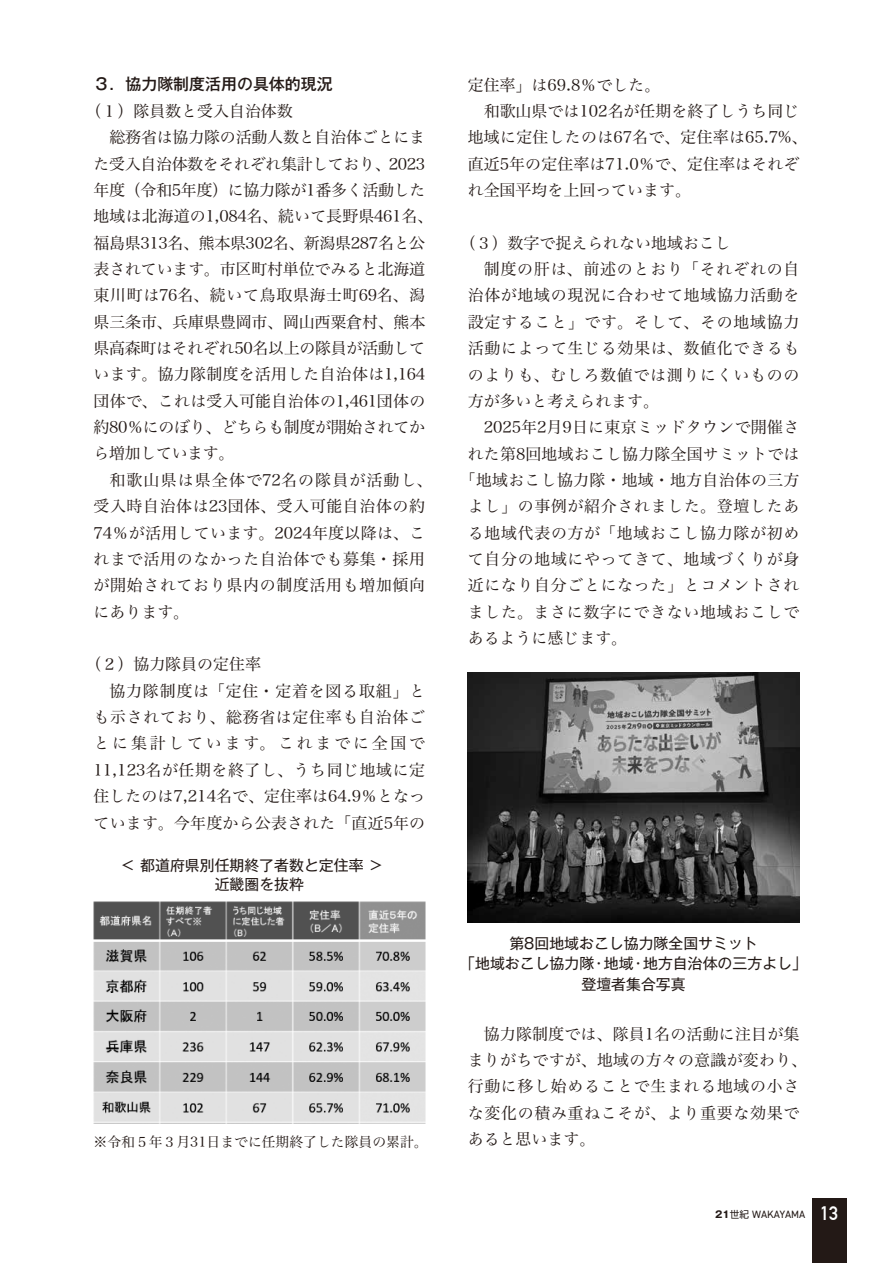
<style>
.page{position:relative;width:893px;height:1263px;background:#fff}
.page>*{position:absolute;margin:0;border:0;box-sizing:border-box;transform-origin:0 0}
.t1{font:15.9px/26.4px "Hira Min Pro W3";letter-spacing:.015em;color:#231916}
.t2{font:15.9px "Hira Min Pro W3";letter-spacing:.045em;color:#231916}
.t3{font:15.9px "Hira Min Pro W3";letter-spacing:-.02em;color:#231916}
.t4{font:15.9px "Hira Min Pro W3";letter-spacing:.04em;color:#231916}
.t5{font:15.9px "Hira Min Pro W3";letter-spacing:-.01em;color:#231916}
.t6{font:15.9px "Hira Min Pro W3";letter-spacing:.05em;color:#231916}
.t7{font:15.9px "Hira Min Pro W3";letter-spacing:.035em;color:#231916}
.t8{font:15.9px "Hira Min Pro W3";letter-spacing:-.015em;color:#231916}
.t9{font:15.9px "Hira Min Pro W3";letter-spacing:.07em;color:#231916}
.t10{font:15.9px "Hira Min Pro W3";letter-spacing:.175em;color:#231916}
.t11{font:500 15.9px "Gothic MB101 Pro";color:#231916}
.t12{font:14.85px/20.2px "Gothic MB101 Pro";color:#231916;text-align:center}
.t13{font:13.8px "Hira Min Pro W3";color:#231916}
.t14{font:10.65px "DIN2014";color:#231916}
.s1{font-family:"Gothic MB101 Pro";font-weight:700;font-size:9.6px}
.s2{font-family:"UD Shin Go NT Pro";font-size:9.6px}
.s3{font-family:"DIN Alternate";font-weight:700;font-size:19.2px;color:#fff}
</style>
<div class="page">
<div style="left:812px;top:1198px;width:34px;height:65px;background:#231916"></div>
<img style="left:94px;top:901px;width:331px;height:222px">
<img style="left:468px;top:673px;width:331px;height:250px">
<p class="t11" style="left:94px;top:71px;width:241px">３．協力隊制度活用の具体的現況</p>
<p class="t1" style="left:86px;top:96px;width:209px">（１）隊員数と受入自治体数</p>
<p class="t5" style="left:109px;top:124px;width:317px">総務省は協力隊の活動人数と自治体ごとにま</p>
<p class="t3" style="left:94px;top:150px;width:333px">た受入自治体数をそれぞれ集計しており、2023</p>
<p class="t8" style="left:94px;top:176px;width:333px">年度（令和5年度）に協力隊が1番多く活動した</p>
<p class="t1" style="left:94px;top:202px;width:341px">地域は北海道の1,084名、続いて長野県461名、</p>
<p class="t3" style="left:94px;top:229px;width:333px">福島県313名、熊本県302名、新潟県287名と公</p>
<p class="t5" style="left:94px;top:255px;width:333px">表されています。市区町村単位でみると北海道</p>
<p class="t2" style="left:94px;top:282px;width:333px">東川町は76名、続いて鳥取県海士町69名、潟</p>
<p class="t5" style="left:94px;top:308px;width:333px">県三条市、兵庫県豊岡市、岡山西粟倉村、熊本</p>
<p class="t3" style="left:94px;top:334px;width:333px">県高森町はそれぞれ50名以上の隊員が活動して</p>
<p class="t1" style="left:94px;top:360px;width:333px">います。協力隊制度を活用した自治体は1,164</p>
<p class="t1" style="left:94px;top:386px;width:333px">団体で、これは受入可能自治体の1,461団体の</p>
<p class="t3" style="left:94px;top:414px;width:333px">約80％にのぼり、どちらも制度が開始されてか</p>
<p class="t3" style="left:94px;top:440px;width:142px">ら増加しています。</p>
<p class="t9" style="left:109px;top:466px;width:325px">和歌山県は県全体で72名の隊員が活動し、</p>
<p class="t4" style="left:94px;top:493px;width:333px">受入時自治体は23団体、受入可能自治体の約</p>
<p class="t1" style="left:94px;top:518px;width:333px">74％が活用しています。2024年度以降は、こ</p>
<p class="t2" style="left:94px;top:545px;width:333px">れまで活用のなかった自治体でも募集・採用</p>
<p class="t4" style="left:94px;top:572px;width:333px">が開始されており県内の制度活用も増加傾向</p>
<p class="t1" style="left:94px;top:597px;width:97px">にあります。</p>
<p class="t1" style="left:86px;top:650px;width:177px">（２）協力隊員の定住率</p>
<p class="t6" style="left:109px;top:677px;width:317px">協力隊制度は「定住・定着を図る取組」と</p>
<p class="t2" style="left:94px;top:703px;width:333px">も示されており、総務省は定住率も自治体ご</p>
<p class="t10" style="left:94px;top:730px;width:333px">とに集計しています。これまでに全国で</p>
<p class="t7" style="left:94px;top:756px;width:333px">11,123名が任期を終了し、うち同じ地域に定</p>
<p class="t1" style="left:94px;top:781px;width:333px">住したのは7,214名で、定住率は64.9％となっ</p>
<p class="t1" style="left:94px;top:808px;width:333px">ています。今年度から公表された「直近5年の</p>
<p class="t12" style="left:120px;top:854px;width:279px;line-height:19.2px">＜ 都道府県別任期終了者数と定住率 ＞　近畿圏を抜粋</p>
<p class="t13" style="left:94px;top:1129px;width:336px">※令和５年３⽉31⽇ までに任期終了した隊員の累計。</p>
<p class="t1" style="left:468px;top:70px;width:194px">定住率」は69.8％でした。</p>
<p class="t1" style="left:484px;top:96px;width:317px">和歌山県では102名が任期を終了しうち同じ</p>
<p class="t1" style="left:468px;top:123px;width:341px">地域に定住したのは67名で、定住率は65.7%、</p>
<p class="t1" style="left:468px;top:149px;width:333px">直近5年の定住率は71.0％で、定住率はそれぞ</p>
<p class="t1" style="left:468px;top:175px;width:225px">れ全国平均を上回っています。</p>
<p class="t1" style="left:460px;top:228px;width:273px">（３）数字で捉えられない地域おこし</p>
<p class="t6" style="left:484px;top:256px;width:317px">制度の肝は、前述のとおり「それぞれの自</p>
<p class="t4" style="left:468px;top:282px;width:333px">治体が地域の現況に合わせて地域協力活動を</p>
<p class="t2" style="left:468px;top:308px;width:333px">設定すること」です。そして、その地域協力</p>
<p class="t2" style="left:468px;top:335px;width:333px">活動によって生じる効果は、数値化できるも</p>
<p class="t2" style="left:468px;top:361px;width:333px">のよりも、むしろ数値では測りにくいものの</p>
<p class="t1" style="left:468px;top:386px;width:193px">方が多いと考えられます。</p>
<p class="t1" style="left:484px;top:413px;width:317px">2025年2月9日に東京ミッドタウンで開催さ</p>
<p class="t1" style="left:468px;top:439px;width:333px">れた第8回地域おこし協力隊全国サミットでは</p>
<p class="t1" style="left:460px;top:465px;width:341px">「地域おこし協力隊・地域・地方自治体の三方</p>
<p class="t2" style="left:468px;top:493px;width:333px">よし」の事例が紹介されました。登壇したあ</p>
<p class="t2" style="left:468px;top:519px;width:333px">る地域代表の方が「地域おこし協力隊が初め</p>
<p class="t2" style="left:468px;top:545px;width:333px">て自分の地域にやってきて、地域づくりが身</p>
<p class="t4" style="left:468px;top:572px;width:333px">近になり自分ごとになった」とコメントされ</p>
<p class="t2" style="left:468px;top:598px;width:333px">ました。まさに数字にできない地域おこしで</p>
<p class="t1" style="left:468px;top:623px;width:161px">あるように感じます。</p>
<p class="t12" style="left:460px;top:931px;width:348px">第8回地域おこし協力隊全国サミット<br>「地域おこし協力隊・地域・地方自治体の三方よし」登壇者集合写真</p>
<p class="t1" style="left:468px;top:1019px;width:341px;text-indent:16px">協力隊制度では、隊員1名の活動に注目が集まりがちですが、地域の方々の意識が変わり、行動に移し始めることで生まれる地域の小さな変化の積み重ねこそが、より重要な効果であると思います。</p>
<p class="t14" style="left:715px;top:1207px;width:125px"><span class="s1">21</span><span class="s2">世紀</span> WAKAYAMA <span class="s3">13</span></p>
</div>
